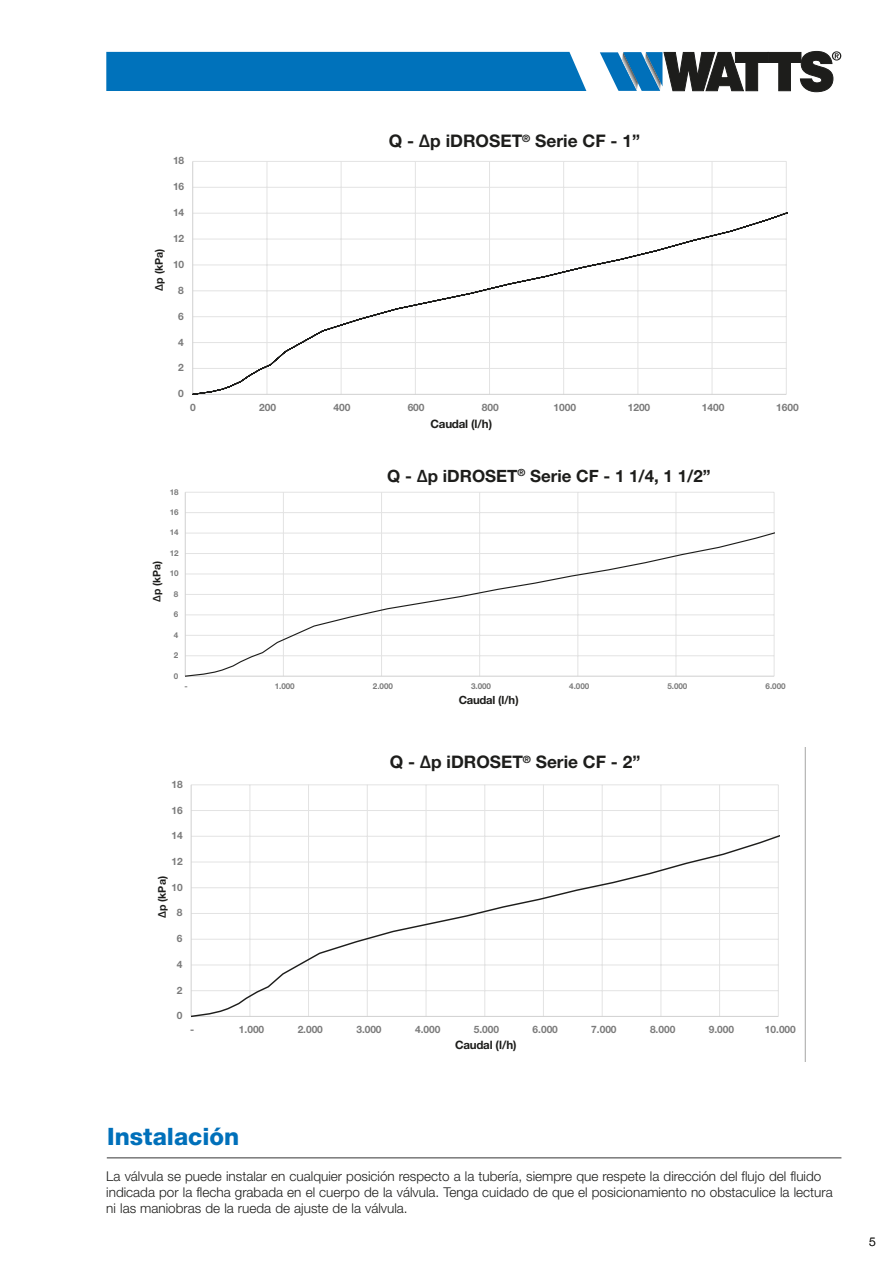
<style>
.page{position:relative;width:893px;height:1263px;background:#fff}
.page>*{position:absolute;margin:0;border:0;box-sizing:border-box;transform-origin:0 0}
.t1{font:800 24px "Helvetica Neue LT Std";color:#0070ba}
.t2{font:700 17.4px "Helvetica Neue LT Std";color:#1d1d1b}
.t3{font:700 17.25px "Helvetica Neue LT Std";color:#1d1d1b}
.t4{font:700 16.95px "Helvetica Neue LT Std";color:#1d1d1b}
.t5{font:300 13.5px/15.8px "Helvetica Neue LT Std";color:#1d1d1b}
.t6{font:300 12px "Helvetica Neue LT Std";color:#1d1d1b}
.t7{font:700 11.55px "Helvetica Neue LT Std";letter-spacing:-.02em;color:#1d1d1b}
.t8{font:700 11.25px "Helvetica Neue LT Std";letter-spacing:-.02em;color:#1d1d1b}
.t9{font:700 10.65px "Helvetica Neue LT Std";letter-spacing:-.005em;color:#1d1d1b}
.t10{font:700 10.35px "Helvetica Neue LT Std";color:#1d1d1b}
.t11{font:700 10.2px "Helvetica Neue LT Std";letter-spacing:-.005em;color:#7b7b7b}
.t12{font:700 8.1px "Helvetica Neue LT Std";letter-spacing:-.005em;color:#7b7b7b}
</style>
<div class="page">
<svg style="left:600px;top:51px;width:241px;height:41px"></svg>
<div style="left:106px;top:52px;width:480px;height:39px;background:#0072bb"></div>
<svg style="left:184px;top:492px;width:591px;height:185px"></svg>
<svg style="left:192px;top:161px;width:596px;height:234px"></svg>
<svg style="left:190px;top:747px;width:615px;height:314px"></svg>
<hr style="left:107px;top:1157px;width:734px;height:1px;background:#797979">
<p class="t9" style="left:153px;top:291px;width:44px;rotate:-90deg">∆p (kPa)</p>
<p class="t11" style="left:173px;top:154px;width:13px">18</p>
<p class="t11" style="left:173px;top:180px;width:13px">16</p>
<p class="t11" style="left:173px;top:206px;width:13px">14</p>
<p class="t11" style="left:173px;top:232px;width:13px">12</p>
<p class="t11" style="left:173px;top:258px;width:13px">10</p>
<p class="t11" style="left:178px;top:284px;width:7px">8</p>
<p class="t11" style="left:178px;top:310px;width:7px">6</p>
<p class="t11" style="left:178px;top:336px;width:7px">4</p>
<p class="t11" style="left:178px;top:361px;width:7px">2</p>
<p class="t11" style="left:178px;top:387px;width:7px">0</p>
<p class="t2" style="left:389px;top:130px;width:253px">Q - ∆p iDROSET<sup>®</sup> Serie CF - 1”</p>
<p class="t11" style="left:190px;top:401px;width:7px">0</p>
<p class="t11" style="left:259px;top:401px;width:18px">200</p>
<p class="t11" style="left:333px;top:401px;width:19px">400</p>
<p class="t11" style="left:408px;top:401px;width:18px">600</p>
<p class="t11" style="left:482px;top:401px;width:19px">800</p>
<p class="t11" style="left:553px;top:401px;width:24px">1000</p>
<p class="t11" style="left:628px;top:401px;width:24px">1200</p>
<p class="t11" style="left:702px;top:401px;width:24px">1400</p>
<p class="t11" style="left:776px;top:401px;width:24px">1600</p>
<p class="t7" style="left:431px;top:417px;width:63px">Caudal (l/h)</p>
<p class="t4" style="left:387px;top:465px;width:325px">Q - ∆p iDROSET<sup>®</sup> Serie CF - 1 1/4, 1 1/2”</p>
<p class="t12" style="left:170px;top:487px;width:10px">18</p>
<p class="t12" style="left:170px;top:507px;width:10px">16</p>
<p class="t12" style="left:170px;top:528px;width:10px">14</p>
<p class="t12" style="left:170px;top:548px;width:10px">12</p>
<p class="t10" style="left:150px;top:602px;width:42px;rotate:-90deg">∆p (kPa)</p>
<p class="t12" style="left:170px;top:568px;width:10px">10</p>
<p class="t12" style="left:174px;top:589px;width:6px">8</p>
<p class="t12" style="left:174px;top:609px;width:6px">6</p>
<p class="t12" style="left:174px;top:630px;width:6px">4</p>
<p class="t12" style="left:174px;top:650px;width:6px">2</p>
<p class="t12" style="left:174px;top:671px;width:6px">0</p>
<p class="t12" style="left:184px;top:681px;width:5px">-</p>
<p class="t12" style="left:275px;top:681px;width:22px">1.000</p>
<p class="t12" style="left:373px;top:681px;width:22px">2.000</p>
<p class="t12" style="left:471px;top:681px;width:22px">3.000</p>
<p class="t12" style="left:569px;top:681px;width:22px">4.000</p>
<p class="t12" style="left:667px;top:681px;width:22px">5.000</p>
<p class="t12" style="left:765px;top:681px;width:22px">6.000</p>
<p class="t8" style="left:459px;top:693px;width:62px">Caudal (l/h)</p>
<p class="t11" style="left:172px;top:778px;width:13px">18</p>
<p class="t11" style="left:172px;top:803px;width:13px">16</p>
<p class="t11" style="left:172px;top:829px;width:13px">14</p>
<p class="t11" style="left:172px;top:855px;width:13px">12</p>
<p class="t9" style="left:155px;top:918px;width:43px;rotate:-90deg">∆p (kPa)</p>
<p class="t11" style="left:172px;top:881px;width:13px">10</p>
<p class="t11" style="left:177px;top:906px;width:7px">8</p>
<p class="t11" style="left:177px;top:932px;width:7px">6</p>
<p class="t11" style="left:177px;top:958px;width:7px">4</p>
<p class="t11" style="left:177px;top:984px;width:7px">2</p>
<p class="t11" style="left:177px;top:1009px;width:7px">0</p>
<p class="t3" style="left:390px;top:751px;width:252px">Q - ∆p iDROSET<sup>®</sup> Serie CF - 2”</p>
<p class="t11" style="left:190px;top:1022px;width:6px">-</p>
<p class="t11" style="left:239px;top:1022px;width:27px">1.000</p>
<p class="t11" style="left:298px;top:1022px;width:27px">2.000</p>
<p class="t11" style="left:356px;top:1022px;width:27px">3.000</p>
<p class="t11" style="left:415px;top:1022px;width:27px">4.000</p>
<p class="t11" style="left:474px;top:1022px;width:27px">5.000</p>
<p class="t11" style="left:533px;top:1022px;width:27px">6.000</p>
<p class="t11" style="left:591px;top:1022px;width:27px">7.000</p>
<p class="t11" style="left:650px;top:1022px;width:27px">8.000</p>
<p class="t11" style="left:709px;top:1022px;width:27px">9.000</p>
<p class="t11" style="left:765px;top:1022px;width:32px">10.000</p>
<p class="t7" style="left:455px;top:1038px;width:63px">Caudal (l/h)</p>
<h1 class="t1" style="left:107px;top:1122px;width:134px">Instalación</h1>
<p class="t5" style="left:106px;top:1168px;width:728px">La válvula se puede instalar en cualquier posición respecto a la tubería, siempre que respete la dirección del flujo del fluido indicada por la flecha grabada en el cuerpo de la válvula. Tenga cuidado de que el posicionamiento no obstaculice la lectura ni las maniobras de la rueda de ajuste de la válvula.</p>
<p class="t6" style="left:869px;top:1234px;width:8px">5</p>
</div>
